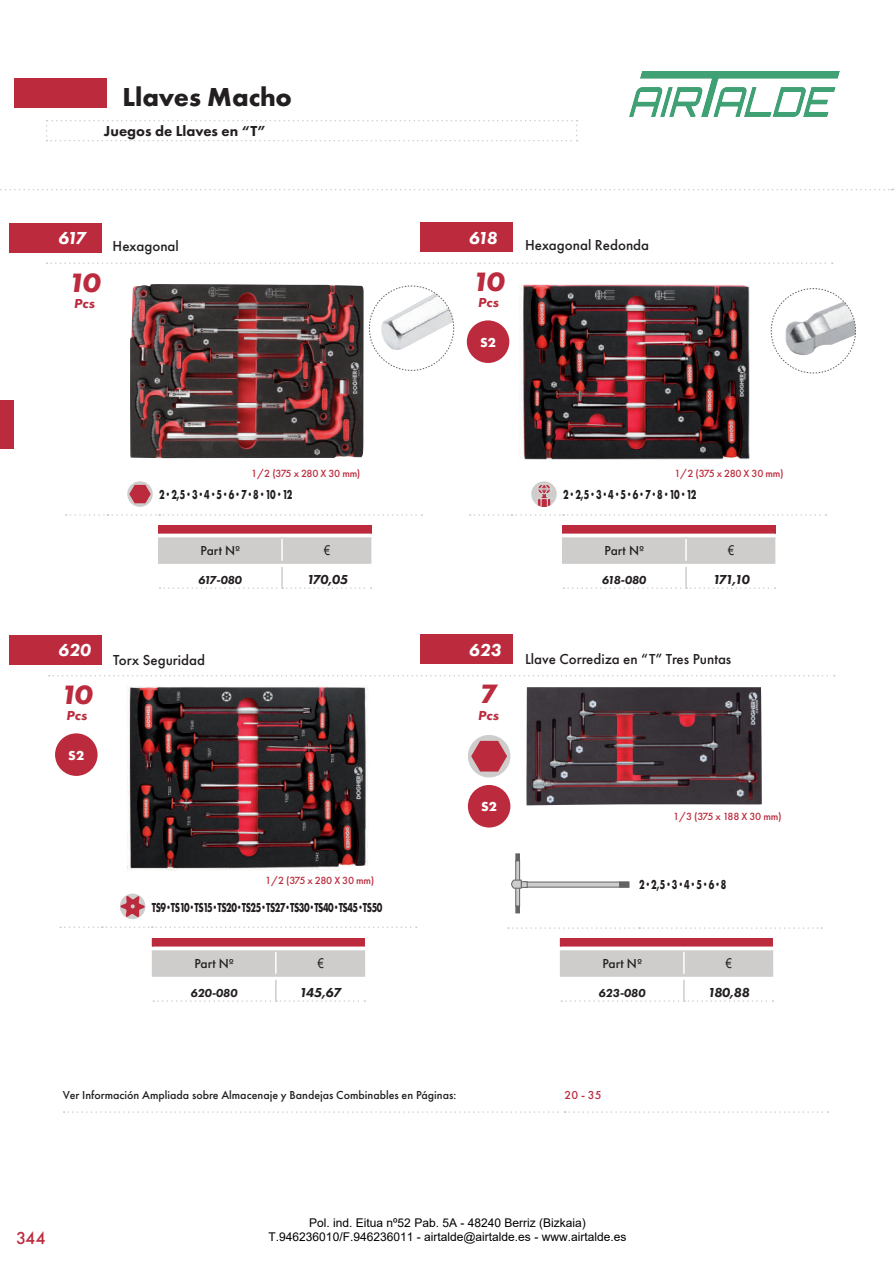
<style>
.page{position:relative;width:895px;height:1269px;background:#fff}
.page>*{position:absolute;margin:0;border:0;box-sizing:border-box;transform-origin:0 0}
.t1{font:italic 700 27.6px "Futura PT";color:#bb2b3d;scale:1.08 1}
.t2{font:700 27px "Futura PT";color:#231f20}
.t3{font:italic 800 18px "Futura PT";letter-spacing:-.05em;color:#fff}
.t4{font:500 18px "Futura PT";color:#bb2b3d}
.t5{font:500 15px "Futura PT";color:#231f20}
.t6{font:800 15px "Futura PT";color:#231f20}
.t7{font:700 13.5px "Futura PT";letter-spacing:-.05em;color:#231f20;scale:.69 1}
.t8{font:500 13.5px "Futura PT";color:#231f20}
.t9{font:italic 800 13.5px "Futura PT";letter-spacing:-.06em;color:#231f20}
.t10{font:italic 800 13.5px "Futura PT";color:#bb2b3d;scale:1.08 1}
.t11{font:700 13.5px "Futura PT";color:#fff}
.t12{font:13.5px "Arial";color:#231f20;scale:.8 1}
.t13{font:12px/14.4px "Arial";color:#000;text-align:center}
.t14{font:500 12px "Futura PT";color:#231f20}
.t15{font:italic 800 12px "Futura PT";letter-spacing:-.01em;color:#231f20}
.t16{font:500 12px "Futura PT";color:#bb2b3d}
.t17{font:500 10.8px "Futura PT";letter-spacing:-.045em;color:#bb2b3d}
</style>
<div class="page">
<svg style="left:46px;top:120px;width:532px;height:21px"></svg>
<div style="left:14px;top:78px;width:92px;height:29px;background:#bb2b3d"></div>
<svg style="left:0;top:188px;width:895px;height:2px"></svg>
<div style="left:0;top:400px;width:14px;height:48px;background:#bb2b3d"></div>
<img style="left:127px;top:686px;width:242px;height:184px">
<div style="left:420px;top:222px;width:92px;height:29px;background:#bb2b3d"></div>
<svg style="left:47px;top:262px;width:786px;height:2px"></svg>
<svg style="left:562px;top:525px;width:213px;height:39px;background:#ceaaae"></svg>
<hr style="left:562px;top:537px;width:124px;height:1px;background:#cecdcc">
<hr style="left:562px;top:560px;width:124px;height:3px;background:#cecdcc">
<hr style="left:686px;top:537px;width:89px;height:1px;background:#cecdcc">
<hr style="left:686px;top:560px;width:89px;height:3px;background:#cecdcc">
<hr style="left:685px;top:566px;width:2px;height:21px;background:#cecdcc">
<svg style="left:563px;top:587px;width:213px;height:1px"></svg>
<div style="left:9px;top:635px;width:93px;height:29px;background:#bb2b3d"></div>
<svg style="left:470px;top:514px;width:356px;height:1px"></svg>
<div style="left:531px;top:481px;width:26px;height:26px;background:#cecdcc;border-radius:50%"></div>
<svg style="left:537px;top:483px;width:14px;height:24px"></svg>
<svg style="left:152px;top:938px;width:213px;height:39px;background:#ceaaae"></svg>
<hr style="left:152px;top:950px;width:124px;height:1px;background:#cecdcc">
<hr style="left:152px;top:973px;width:124px;height:3px;background:#cecdcc">
<hr style="left:276px;top:950px;width:89px;height:1px;background:#cecdcc">
<hr style="left:276px;top:973px;width:89px;height:3px;background:#cecdcc">
<hr style="left:275px;top:979px;width:2px;height:21px;background:#cecdcc">
<svg style="left:153px;top:1000px;width:212px;height:1px"></svg>
<svg style="left:60px;top:926px;width:357px;height:1px"></svg>
<div style="left:120px;top:893px;width:25px;height:26px;background:#cecdcc;border-radius:50%"></div>
<svg style="left:120px;top:895px;width:25px;height:22px"></svg>
<svg style="left:64px;top:1111px;width:764px;height:1px"></svg>
<div style="left:467px;top:320px;width:42px;height:43px;background:#bb2b3d;border-radius:50%"></div>
<div style="left:55px;top:733px;width:43px;height:42px;background:#bb2b3d;border-radius:50%"></div>
<div style="left:420px;top:634px;width:92px;height:29px;background:#bb2b3d"></div>
<hr style="left:683px;top:979px;width:2px;height:21px;background:#cecdcc">
<svg style="left:561px;top:1000px;width:212px;height:1px"></svg>
<svg style="left:560px;top:938px;width:213px;height:39px;background:#ceaeb1"></svg>
<img style="left:526px;top:687px;width:236px;height:118px">
<svg style="left:49px;top:675px;width:786px;height:1px"></svg>
<svg style="left:508px;top:927px;width:314px;height:1px"></svg>
<svg style="left:527px;top:881px;width:93px;height:6px"></svg>
<svg style="left:620px;top:881px;width:9px;height:6px"></svg>
<svg style="left:516px;top:860px;width:4px;height:45px"></svg>
<svg style="left:516px;top:853px;width:4px;height:7px"></svg>
<svg style="left:516px;top:905px;width:4px;height:8px"></svg>
<svg style="left:511px;top:879px;width:16px;height:9px"></svg>
<svg style="left:468px;top:734px;width:42px;height:43px"></svg>
<svg style="left:471px;top:740px;width:36px;height:31px"></svg>
<div style="left:468px;top:784px;width:42px;height:43px;background:#bb2b3d;border-radius:50%"></div>
<div style="left:9px;top:223px;width:93px;height:29px;background:#bb2b3d"></div>
<hr style="left:281px;top:566px;width:2px;height:21px;background:#cecdcc">
<svg style="left:159px;top:587px;width:213px;height:1px"></svg>
<svg style="left:158px;top:525px;width:213px;height:39px;background:#ceaeb1"></svg>
<svg style="left:66px;top:514px;width:356px;height:1px"></svg>
<svg style="left:127px;top:481px;width:26px;height:26px"></svg>
<svg style="left:129px;top:485px;width:22px;height:18px"></svg>
<img style="left:520px;top:284px;width:230px;height:176px">
<svg style="left:770px;top:288px;width:86px;height:85px"></svg>
<svg style="left:369px;top:285px;width:85px;height:86px"></svg>
<img style="left:130px;top:284px;width:234px;height:174px">
<img style="left:629px;top:72px;width:211px;height:45px">
<h2 class="t2" style="left:122px;top:79px;width:171px">Llaves Macho</h2>
<p class="t6" style="left:104px;top:122px;width:163px">Juegos de Llaves en “T”</p>
<h3 class="t3" style="left:58px;top:227px;width:29px">617</h3>
<p class="t5" style="left:113px;top:237px;width:68px">Hexagonal</p>
<h1 class="t1" style="left:68px;top:265px;width:31px">10</h1>
<p class="t10" style="left:74px;top:295px;width:21px">Pcs</p>
<h3 class="t3" style="left:469px;top:226px;width:30px">618</h3>
<h1 class="t1" style="left:472px;top:264px;width:31px">10</h1>
<p class="t10" style="left:478px;top:294px;width:21px">Pcs</p>
<p class="t11" style="left:480px;top:333px;width:17px">S2</p>
<p class="t5" style="left:525px;top:236px;width:126px">Hexagonal Redonda</p>
<p class="t17" style="left:251px;top:466px;width:111px">1/2 (375 x 280 X 30 mm)</p>
<p class="t17" style="left:674px;top:466px;width:111px">1/2 (375 x 280 X 30 mm)</p>
<p class="t7" style="left:159px;top:486px;width:195px">2 · 2,5 · 3 · 4 · 5 · 6 · 7 · 8 · 10 · 12</p>
<p class="t7" style="left:563px;top:486px;width:195px">2 · 2,5 · 3 · 4 · 5 · 6 · 7 · 8 · 10 · 12</p>
<p class="t8" style="left:201px;top:542px;width:41px">Part Nº</p>
<p class="t12" style="left:324px;top:541px;width:9px">€</p>
<p class="t15" style="left:198px;top:572px;width:45px">617-080</p>
<p class="t9" style="left:306px;top:571px;width:43px">170,05</p>
<p class="t8" style="left:604px;top:542px;width:41px">Part Nº</p>
<p class="t12" style="left:728px;top:541px;width:9px">€</p>
<p class="t15" style="left:602px;top:572px;width:46px">618-080</p>
<p class="t9" style="left:712px;top:571px;width:38px">171,10</p>
<h3 class="t3" style="left:58px;top:639px;width:34px">620</h3>
<h1 class="t1" style="left:60px;top:677px;width:31px">10</h1>
<p class="t10" style="left:66px;top:707px;width:21px">Pcs</p>
<p class="t11" style="left:68px;top:746px;width:17px">S2</p>
<p class="t5" style="left:113px;top:651px;width:94px">Torx Seguridad</p>
<h3 class="t3" style="left:469px;top:638px;width:34px">623</h3>
<h1 class="t1" style="left:479px;top:676px;width:18px">7</h1>
<p class="t10" style="left:478px;top:706px;width:21px">Pcs</p>
<p class="t5" style="left:525px;top:649px;width:208px">Llave Corrediza en “T” Tres Puntas</p>
<p class="t11" style="left:481px;top:797px;width:17px">S2</p>
<p class="t17" style="left:673px;top:810px;width:110px">1/3 (375 x 188 X 30 mm)</p>
<p class="t17" style="left:265px;top:874px;width:111px">1/2 (375 x 280 X 30 mm)</p>
<p class="t7" style="left:152px;top:898px;width:336px">TS9 · TS10 · TS15 · TS20 · TS25 · TS27 · TS30 · TS40 · TS45 · TS50</p>
<p class="t7" style="left:639px;top:875px;width:128px">2 · 2,5 · 3 · 4 · 5 · 6 · 8</p>
<p class="t8" style="left:194px;top:955px;width:41px">Part Nº</p>
<p class="t12" style="left:318px;top:953px;width:9px">€</p>
<p class="t15" style="left:190px;top:985px;width:48px">620-080</p>
<p class="t8" style="left:602px;top:955px;width:41px">Part Nº</p>
<p class="t12" style="left:726px;top:953px;width:9px">€</p>
<p class="t15" style="left:598px;top:985px;width:48px">623-080</p>
<p class="t9" style="left:299px;top:984px;width:44px">145,67</p>
<p class="t9" style="left:707px;top:984px;width:44px">180,88</p>
<p class="t14" style="left:63px;top:1087px;width:395px">Ver Información Ampliada sobre Almacenaje y Bandejas Combinables en Páginas:</p>
<p class="t16" style="left:565px;top:1087px;width:38px">20 - 35</p>
<h3 class="t4" style="left:16px;top:1226px;width:31px">344</h3>
<p class="t13" style="left:269px;top:1215px;width:359px">Pol. ind. Eitua nº52 Pab. 5A - 48240 Berriz (Bizkaia)<br>T.946236010/F.946236011 - airtalde@airtalde.es - www.airtalde.es</p>
</div>
